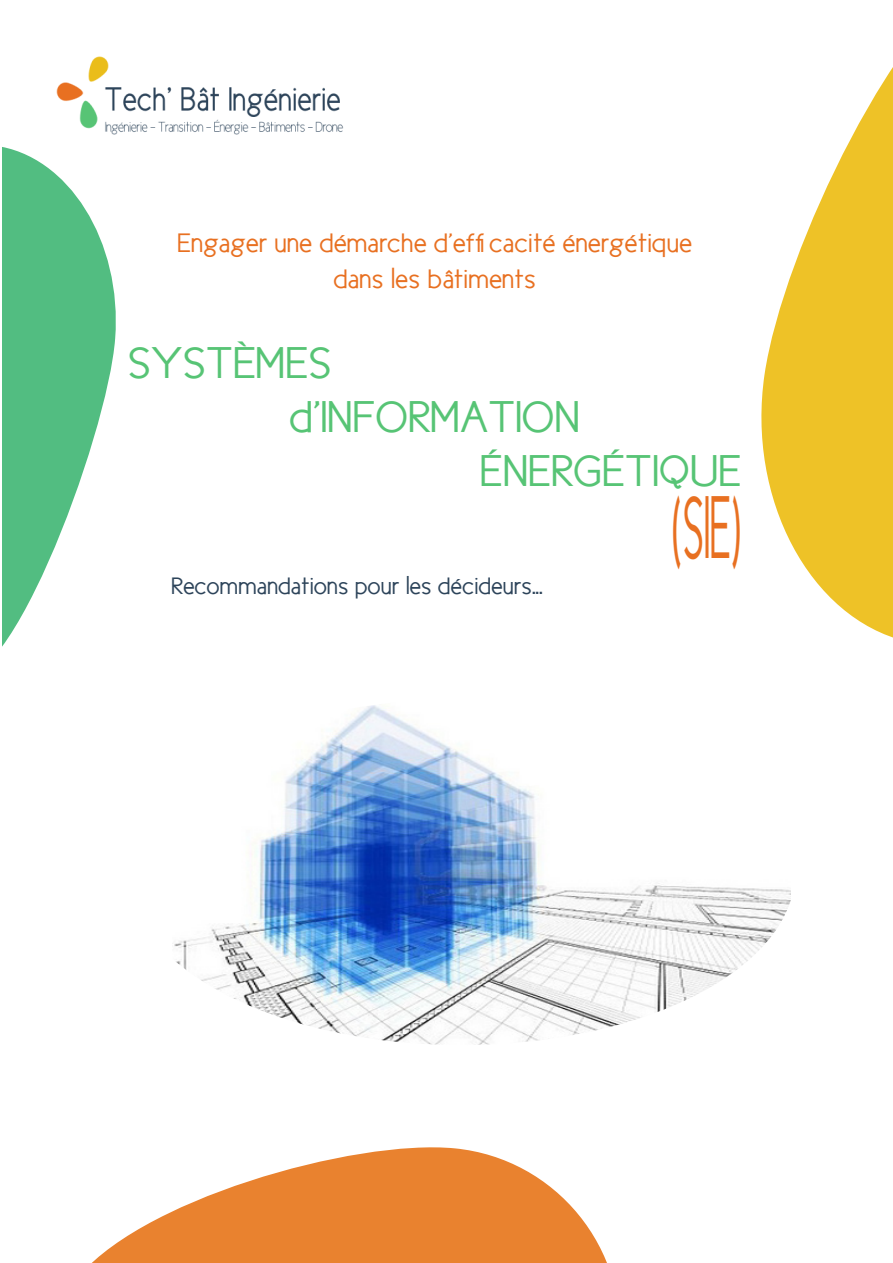
<style>
.page{position:relative;width:893px;height:1263px;background:#fff}
.page>*{position:absolute;margin:0;border:0;box-sizing:border-box;transform-origin:0 0}
.t1{font:90px "New Cicle Gordita";color:#e87021;scale:.48 1}
.t2{font:45px "New Cicle Gordita";color:#57c475;scale:1.05 1}
.t3{font:27px "New Cicle Gordita";color:#e87021;scale:1.05 1}
.t4{font:24px "New Cicle Gordita";color:#2d445a;scale:1.05 1}
</style>
<div class="page">
<svg style="left:2px;top:147px;width:114px;height:500px;fill:#52bd81"></svg>
<svg style="left:92px;top:1147px;width:515px;height:116px;fill:#e9822f"></svg>
<svg style="left:761px;top:67px;width:132px;height:571px;fill:#eec227"></svg>
<img style="left:174px;top:705px;width:617px;height:340px">
<img style="left:56px;top:56px;width:288px;height:79px">
<p class="t3" style="left:177px;top:229px;width:492px">Engager une démarche d’efficacité énergétique</p>
<p class="t3" style="left:334px;top:265px;width:194px">dans les bâtiments</p>
<p class="t2" style="left:128px;top:339px;width:195px">SYSTÈMES</p>
<p class="t2" style="left:290px;top:393px;width:278px">d’INFORMATION</p>
<p class="t2" style="left:480px;top:447px;width:250px">ÉNERGÉTIQUE</p>
<p class="t1" style="left:672px;top:481px;width:147px">(SIE)</p>
<p class="t4" style="left:171px;top:573px;width:355px">Recommandations pour les décideurs...</p>
</div>
